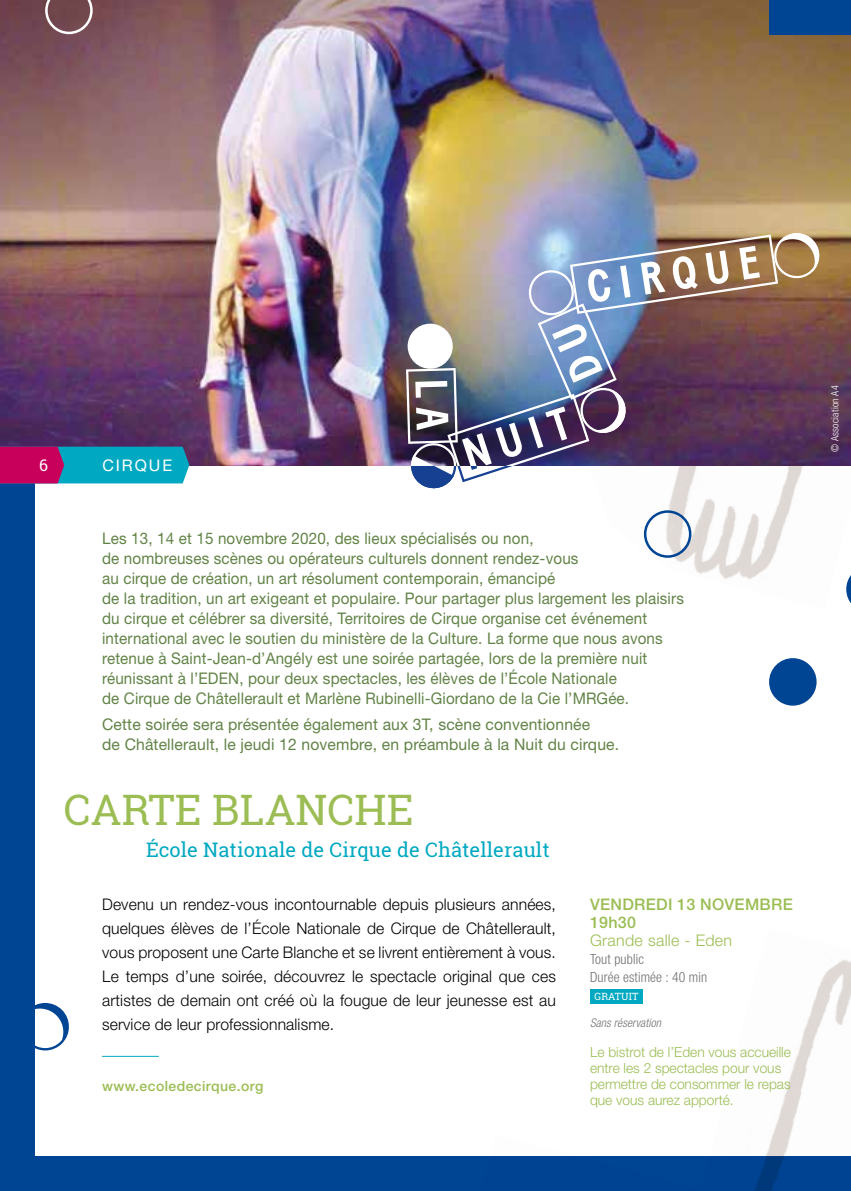
<style>
.page{position:relative;width:851px;height:1191px;background:#fff}
.page>*{position:absolute;margin:0;border:0;box-sizing:border-box;transform-origin:0 0}
.t1{font:42px "Roboto Slab";color:#9bbd53}
.t2{font:20px "Roboto Slab";letter-spacing:.005em;color:#00a9c1}
.t3{font:16px/20px "Helvetica Neue LT Std";letter-spacing:.01em;color:#628347;scale:.95 1}
.t4{font:300 16px/24px "Helvetica Neue LT Std";letter-spacing:.01em;color:#000;text-align:justify}
.t5{font:16px/20px "Helvetica Neue LT Std";letter-spacing:.01em;color:#628347}
.t6{font:500 16px/18px "Helvetica Neue LT Std";letter-spacing:.02em;color:#9bbd53}
.t7{font:300 16px "Helvetica Neue LT Std";letter-spacing:.02em;color:#9bbd53}
.t8{font:16px "Helvetica Neue LT Std";letter-spacing:.12em;color:#fff}
.t9{font:16px "Roboto Slab";color:#fff}
.t10{font:300 14px/16px "Helvetica Neue LT Std";color:#9bbd53}
.t11{font:300 condensed 14px/18px "Helvetica Neue LT Std";letter-spacing:.01em;color:#707172}
.t12{font:500 14px "Helvetica Neue LT Std";letter-spacing:.03em;color:#9bbd53}
.t13{font:italic 300 condensed 12px "Helvetica Neue LT Std";letter-spacing:.01em;color:#707172}
.t14{font:300 condensed 10px "Helvetica Neue LT Std";letter-spacing:.03em;color:#fff}
.t15{font:10px "Roboto Slab";letter-spacing:.01em;color:#fff}
</style>
<div class="page">
<div style="left:0;top:471px;width:34px;height:720px;background:#004494"></div>
<div style="left:0;top:1157px;width:850px;height:34px;background:#004494"></div>
<img style="left:477px;top:960px;width:373px;height:231px">
<img style="left:646px;top:465px;width:204px;height:114px">
<img style="left:0;top:0;width:850px;height:465px">
<svg style="left:0;top:446px;width:189px;height:37px;background:#43719f"></svg>
<div style="left:590px;top:989px;width:52px;height:15px;background:#00a9c1"></div>
<hr style="left:102px;top:1055px;width:57px;height:1px;background:#00a9c1">
<div style="left:769px;top:658px;width:47px;height:47px;background:#004494;border-radius:50%"></div>
<div style="left:643px;top:510px;width:48px;height:48px;border:2px solid #004494;border-radius:50%"></div>
<svg style="left:45px;top:0;width:48px;height:34px;background:#846165"></svg>
<img style="left:406px;top:230px;width:416px;height:261px">
<svg style="left:846px;top:565px;width:4px;height:37px"></svg>
<svg style="left:34px;top:1003px;width:35px;height:47px"></svg>
<div style="left:769px;top:0;width:81px;height:34px;background:#004494"></div>
<p class="t9" style="left:39px;top:454px;width:10px">6</p>
<p class="t8" style="left:102px;top:456px;width:71px">CIRQUE</p>
<p class="t3" style="left:102px;top:528px;width:614px">Les 13, 14 et 15 novembre 2020, des lieux spécialisés ou non,<br>de nombreuses scènes ou opérateurs culturels donnent rendez-vous<br>au cirque de création, un art résolument contemporain, émancipé<br>de la tradition, un art exigeant et populaire. Pour partager plus largement les plaisirs du cirque et célébrer sa diversité, Territoires de Cirque organise cet événement international avec le soutien du ministère de la Culture. La forme que nous avons retenue à Saint-Jean-d’Angély est une soirée partagée, lors de la première nuit réunissant à l’EDEN, pour deux spectacles, les élèves de l’École Nationale<br>de Cirque de Châtellerault et Marlène Rubinelli-Giordano de la Cie l’MRGée.</p>
<p class="t5" style="left:102px;top:714px;width:518px">Cette soirée sera présentée également aux 3T, scène conventionnée<br>de Châtellerault, le jeudi 12 novembre, en préambule à la Nuit du cirque.</p>
<h1 class="t1" style="left:64px;top:780px;width:351px">CARTE BLANCHE</h1>
<p class="t2" style="left:146px;top:835px;width:405px">École Nationale de Cirque de Châtellerault</p>
<p class="t4" style="left:102px;top:892px;width:455px">Devenu un rendez-vous incontournable depuis plusieurs années, quelques élèves de l’École Nationale de Cirque de Châtellerault, vous proposent une Carte Blanche et se livrent entièrement à vous.<br>Le temps d’une soirée, découvrez le spectacle original que ces artistes de demain ont créé où la fougue de leur jeunesse est au service de leur professionnalisme.</p>
<p class="t12" style="left:102px;top:1077px;width:163px">www.ecoledecirque.org</p>
<p class="t6" style="left:590px;top:895px;width:204px">VENDREDI 13 NOVEMBRE<br>19h30</p>
<p class="t7" style="left:590px;top:930px;width:144px">Grande salle - Eden</p>
<p class="t11" style="left:590px;top:950px;width:119px">Tout public<br>Durée estimée : 40 min</p>
<p class="t13" style="left:590px;top:1016px;width:72px">Sans réservation</p>
<p class="t15" style="left:594px;top:990px;width:45px">GRATUIT</p>
<p class="t10" style="left:590px;top:1043px;width:202px">Le bistrot de l’Eden vous accueille entre les 2 spectacles pour vous permettre de consommer le repas que vous aurez apporté.</p>
<p class="t14" style="left:829px;top:452px;width:68px;rotate:-90deg">© Association A4</p>
</div>
